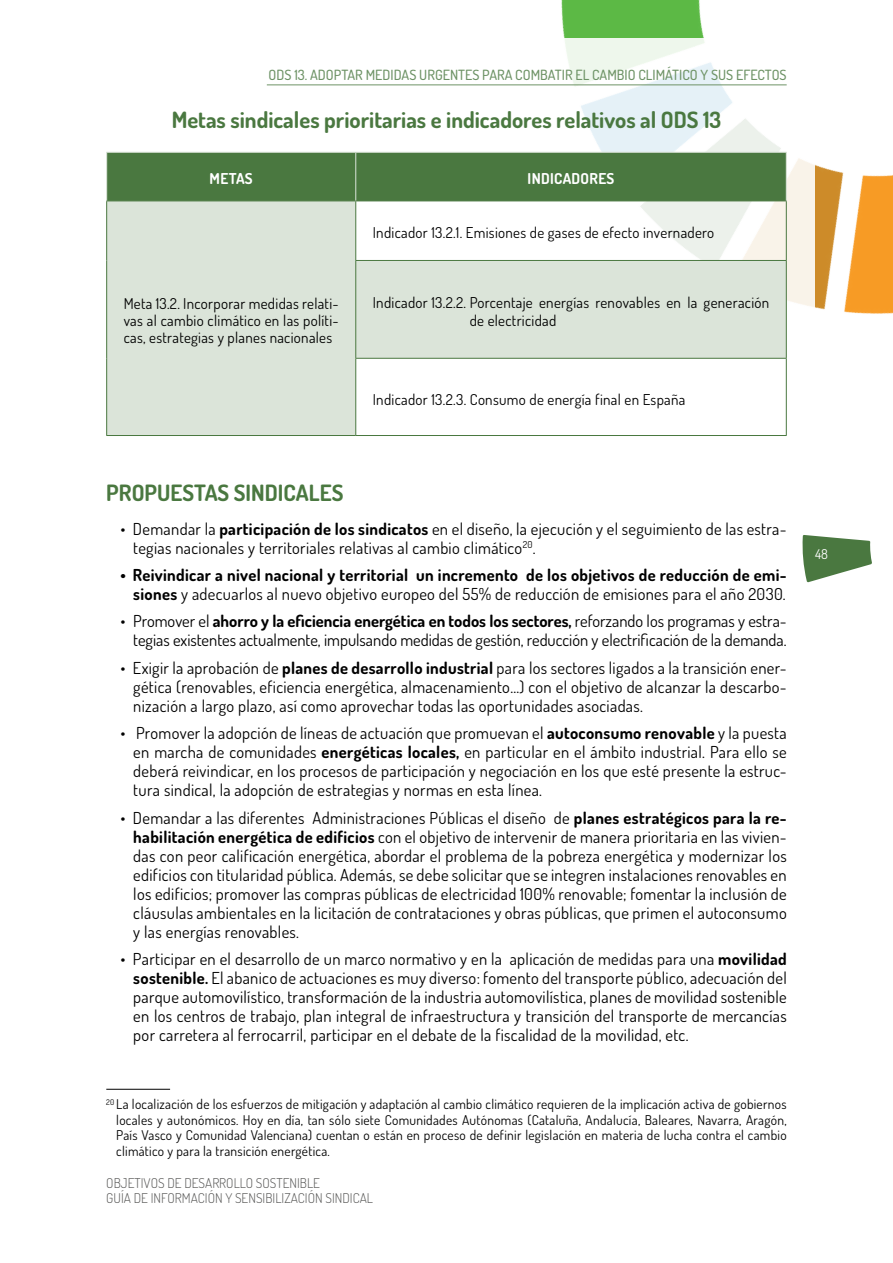
<style>
.page{position:relative;width:893px;height:1263px;background:#fff}
.page>*{position:absolute;margin:0;border:0;box-sizing:border-box;transform-origin:0 0}
.t1{font:700 22.5px "Dosis";color:#4a7840}
.t2{font:16.5px/18.9px "Dosis";letter-spacing:.02em;color:#000;text-align:justify}
.t3{font:16.5px/19px "Dosis";color:#000;text-align:right}
.t4{font:700 16.5px/18.9px "Dosis";letter-spacing:.02em;color:#000;text-align:right}
.t5{font:15px/17.2px "Dosis";letter-spacing:.02em;color:#000;text-align:justify}
.t6{font:700 15px "Dosis";letter-spacing:.02em;color:#fff}
.t7{font:500 14.1px "Dosis";color:#6e9366}
.t8{font:13.5px/15.6px "Dosis";letter-spacing:.02em;color:#000;text-align:justify}
.t9{font:300 13.5px/15.6px "Dosis";color:#575756}
.t10{font:13.5px "Dosis";color:#fff}
.s1{font-weight:700}
.s2{font-weight:400}
</style>
<div class="page">
<img style="left:561px;top:0;width:332px;height:314px">
<svg style="left:440px;top:38px;width:375px;height:276px"></svg>
<svg style="left:802px;top:535px;width:70px;height:47px"></svg>
<hr style="left:267px;top:85px;width:520px;height:1px;background:#6e9366">
<div style="left:107px;top:153px;width:679px;height:48px;background:#4a7840"></div>
<svg style="left:107px;top:202px;width:679px;height:233px;fill:#dbe4d9"></svg>
<hr style="left:106px;top:201px;width:250px;height:1px;background:#4a7840">
<hr style="left:106px;top:201px;width:1px;height:59px;background:#4a7840">
<hr style="left:356px;top:201px;width:431px;height:1px;background:#4a7840">
<hr style="left:355px;top:201px;width:1px;height:59px;background:#4a7840">
<hr style="left:786px;top:201px;width:1px;height:59px;background:#4a7840">
<hr style="left:106px;top:260px;width:1px;height:98px;background:#4a7840">
<hr style="left:355px;top:260px;width:432px;height:1px;background:#4a7840">
<hr style="left:355px;top:261px;width:1px;height:97px;background:#4a7840">
<hr style="left:786px;top:261px;width:1px;height:97px;background:#4a7840">
<hr style="left:106px;top:358px;width:1px;height:77px;background:#4a7840">
<hr style="left:355px;top:358px;width:432px;height:1px;background:#4a7840">
<hr style="left:355px;top:359px;width:1px;height:76px;background:#4a7840">
<hr style="left:786px;top:359px;width:1px;height:76px;background:#4a7840">
<hr style="left:106px;top:435px;width:250px;height:1px;background:#4a7840">
<hr style="left:356px;top:435px;width:431px;height:1px;background:#4a7840">
<hr style="left:106px;top:152px;width:250px;height:1px;background:#dbe4d9">
<hr style="left:106px;top:153px;width:1px;height:48px;background:#dbe4d9">
<hr style="left:356px;top:152px;width:431px;height:1px;background:#dbe4d9">
<hr style="left:355px;top:153px;width:1px;height:48px;background:#dbe4d9">
<hr style="left:786px;top:153px;width:1px;height:48px;background:#dbe4d9">
<hr style="left:106px;top:1089px;width:64px;height:1px;background:#000">
<p class="t7" style="left:269px;top:67px;width:520px">ODS 13. ADOPTAR MEDIDAS URGENTES PARA COMBATIR EL CAMBIO CLIMÁTICO Y SUS EFECTOS</p>
<h1 class="t1" style="left:172px;top:107px;width:551px">Metas sindicales prioritarias e indicadores relativos al ODS 13</h1>
<p class="t6" style="left:210px;top:170px;width:45px">METAS</p>
<p class="t6" style="left:528px;top:170px;width:88px">INDICADORES</p>
<p class="t5" style="left:124px;top:295px;width:217px">Meta 13.2. Incorporar medidas relati&shy;vas al cambio climático en las políti&shy;cas, estrategias y planes nacionales</p>
<p class="t5" style="left:373px;top:224px;width:343px">Indicador 13.2.1. Emisiones de gases de efecto invernadero</p>
<p class="t5" style="left:470px;top:294px;width:301px;text-indent:-97px">Indicador 13.2.2. Porcentaje energías renovables en la generación de electricidad</p>
<p class="t5" style="left:373px;top:390px;width:314px">Indicador 13.2.3. Consumo de energía final en España</p>
<h1 class="t1" style="left:106px;top:479px;width:239px">PROPUESTAS SINDICALES</h1>
<p class="t2" style="left:133px;top:519px;width:655px;text-indent:-13px">• Demandar la <span class="s1">participación de los sindicatos</span> en el diseño, la ejecución y el seguimiento de las estra&shy;tegias nacionales y territoriales relativas al cambio climático<sup>20</sup>.</p>
<p class="t4" style="left:121px;top:565px;width:668px">• Reivindicar a nivel nacional y territorial un incremento de los objetivos de reducción de emi&shy;siones <span class="s2">y adecuarlos al nuevo objetivo europeo del 55% de reducción de emisiones para el año 2030.</span></p>
<p class="t3" style="left:121px;top:612px;width:668px">• Promover el <span class="s1">ahorro y la eficiencia energética en todos los sectores,</span> reforzando los programas y estra&shy;tegias existentes actualmente, impulsando medidas de gestión, reducción y electrificación de la demanda.</p>
<p class="t2" style="left:133px;top:658px;width:655px;text-indent:-13px">• Exigir la aprobación de <span class="s1">planes de desarrollo industrial</span> para los sectores ligados a la transición ener&shy;gética (renovables, eficiencia energética, almacenamiento…) con el objetivo de alcanzar la descarbo&shy;nización a largo plazo, así como aprovechar todas las oportunidades asociadas.</p>
<p class="t2" style="left:133px;top:724px;width:655px;text-indent:-13px">• Promover la adopción de líneas de actuación que promuevan el <span class="s1">autoconsumo renovable</span> y la puesta en marcha de comunidades <span class="s1">energéticas locales,</span> en particular en el ámbito industrial. Para ello se deberá reivindicar, en los procesos de participación y negociación en los que esté presente la estruc&shy;tura sindical, la adopción de estrategias y normas en esta línea.</p>
<p class="t2" style="left:133px;top:808px;width:655px;text-indent:-13px">• Demandar a las diferentes Administraciones Públicas el diseño de <span class="s1">planes estratégicos para la re&shy;habilitación energética de edificios</span> con el objetivo de intervenir de manera prioritaria en las vivien&shy;das con peor calificación energética, abordar el problema de la pobreza energética y modernizar los edificios con titularidad pública. Además, se debe solicitar que se integren instalaciones renovables en los edificios; promover las compras públicas de electricidad 100% renovable; fomentar la inclusión de cláusulas ambientales en la licitación de contrataciones y obras públicas, que primen el autoconsumo y las energías renovables.</p>
<p class="t2" style="left:133px;top:950px;width:655px;text-indent:-13px">• Participar en el desarrollo de un marco normativo y en la aplicación de medidas para una <span class="s1">movilidad sostenible.</span> El abanico de actuaciones es muy diverso: fomento del transporte público, adecuación del parque automovilístico, transformación de la industria automovilística, planes de movilidad sostenible en los centros de trabajo, plan integral de infraestructura y transición del transporte de mercancías por carretera al ferrocarril, participar en el debate de la fiscalidad de la movilidad, etc.</p>
<p class="t8" style="left:116px;top:1096px;width:672px;text-indent:-10px"><sup>20</sup> La localización de los esfuerzos de mitigación y adaptación al cambio climático requieren de la implicación activa de gobiernos locales y autonómicos. Hoy en día, tan sólo siete Comunidades Autónomas (Cataluña, Andalucía, Baleares, Navarra, Aragón, País Vasco y Comunidad Valenciana) cuentan o están en proceso de definir legislación en materia de lucha contra el cambio climático y para la transición energética.</p>
<p class="t9" style="left:106px;top:1175px;width:268px">OBJETIVOS DE DESARROLLO SOSTENIBLE<br>GUÍA DE INFORMACIÓN Y SENSIBILIZACIÓN SINDICAL</p>
<p class="t10" style="left:815px;top:546px;width:15px">48</p>
</div>
